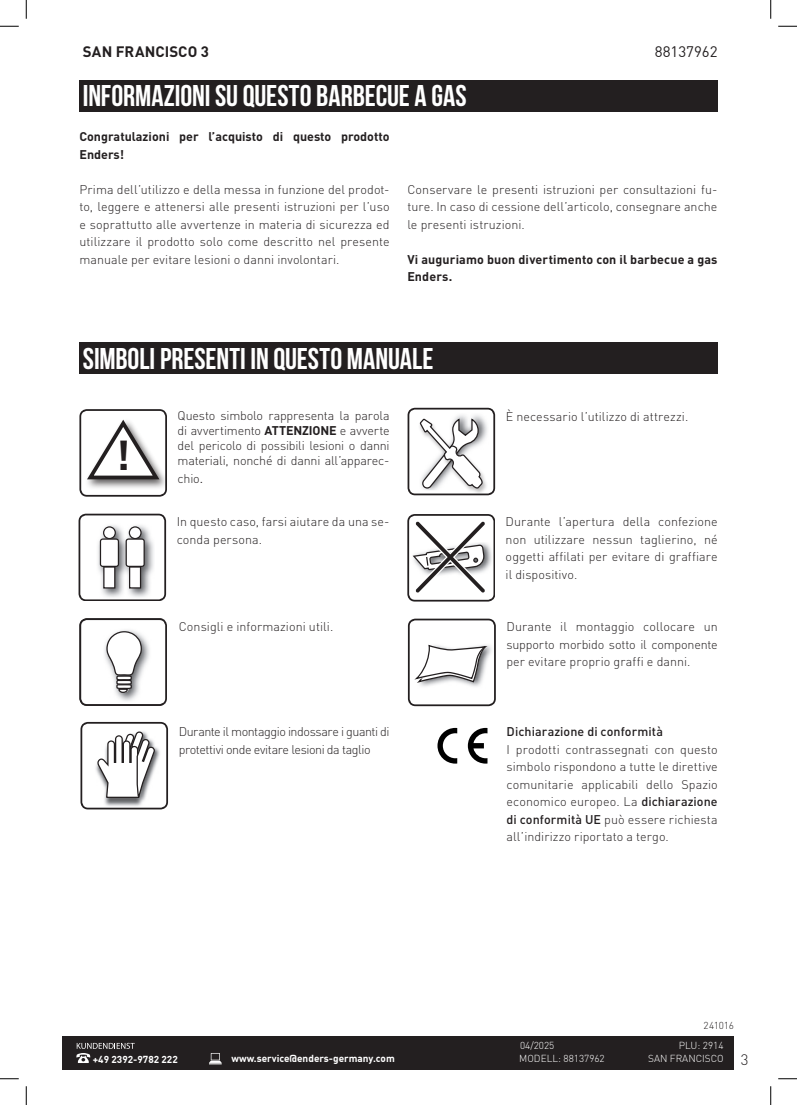
<style>
.page{position:relative;width:797px;height:1105px;background:#fff}
.page>*{position:absolute;margin:0;border:0;box-sizing:border-box;transform-origin:0 0}
.t1{font:700 41.25px "DIN Pro";color:#231f20}
.t2{font:700 30px "Bebas Neue";color:#fff}
.t3{font:700 15px "DIN Pro";letter-spacing:.005em;color:#231f20}
.t4{font:15px "DIN Offc";color:#231f20}
.t5{font:300 15px "DIN Pro";color:#231f20}
.t6{font:300 12.5px/17.5px "DIN Pro";color:#231f20;text-align:justify}
.t7{font:700 12.5px/17.5px "DIN Pro";color:#231f20}
.t8{font:300 12.5px/17.5px "DIN Pro";letter-spacing:-.035em;color:#231f20}
.t9{font:500 12.5px "DIN Pro";letter-spacing:.005em;color:#231f20}
.t10{font:700 10px "DIN Offc";color:#fff}
.t11{font:300 10px "DIN Offc";color:#fff}
.t12{font:300 10px "DIN Pro";letter-spacing:-.015em;color:#231f20}
.s1{font-size:36.25px}
.s2{font-weight:700}
.s3{font-size:15px}
.s4{font-weight:500}
</style>
<div class="page">
<div style="left:62px;top:1036px;width:671px;height:33px;background:#231f20"></div>
<svg style="left:76px;top:1043px;width:59px;height:20px"></svg>
<svg style="left:209px;top:1053px;width:13px;height:11px"></svg>
<div style="left:79px;top:80px;width:638px;height:31px;background:#231f20"></div>
<div style="left:79px;top:343px;width:638px;height:31px;background:#231f20"></div>
<svg style="left:468px;top:728px;width:19px;height:36px"></svg>
<svg style="left:437px;top:728px;width:20px;height:36px"></svg>
<svg style="left:79px;top:409px;width:88px;height:88px"></svg>
<svg style="left:79px;top:514px;width:87px;height:87px"></svg>
<svg style="left:79px;top:618px;width:88px;height:88px"></svg>
<svg style="left:80px;top:722px;width:88px;height:87px"></svg>
<svg style="left:407px;top:514px;width:88px;height:88px"></svg>
<svg style="left:408px;top:619px;width:88px;height:87px"></svg>
<svg style="left:407px;top:408px;width:88px;height:87px"></svg>
<svg style="left:0;top:25px;width:19px;height:2px"></svg>
<svg style="left:778px;top:25px;width:19px;height:2px"></svg>
<svg style="left:0;top:1078px;width:19px;height:1px"></svg>
<svg style="left:778px;top:1078px;width:19px;height:1px"></svg>
<svg style="left:25px;top:0;width:2px;height:19px"></svg>
<svg style="left:25px;top:1086px;width:2px;height:19px"></svg>
<svg style="left:770px;top:0;width:1px;height:19px"></svg>
<svg style="left:770px;top:1086px;width:1px;height:19px"></svg>
<p class="t3" style="left:83px;top:41px;width:127px">SAN FRANCISCO 3</p>
<p class="t4" style="left:655px;top:42px;width:64px">88137962</p>
<h2 class="t2" style="left:83px;top:79px;width:385px">INFORMAZIONI SU QUESTO BARBECUE A GAS</h2>
<p class="t7" style="left:79px;top:127px;width:312px">Congratulazioni per l’acquisto di questo prodotto<br>Enders!</p>
<p class="t6" style="left:79px;top:180px;width:312px">Prima dell’utilizzo e della messa in funzione del prodot&shy;to, leggere e attenersi alle presenti istruzioni per l’uso e soprattutto alle avvertenze in materia di sicurezza ed utilizzare il prodotto solo come descritto nel presente manuale per evitare lesioni o danni involontari.</p>
<p class="t6" style="left:407px;top:180px;width:312px">Conservare le presenti istruzioni per consultazioni fu&shy;ture. In caso di cessione dell’articolo, consegnare anche le presenti istruzioni.</p>
<p class="t7" style="left:407px;top:250px;width:312px">Vi auguriamo buon divertimento con il barbecue a gas<br>Enders.</p>
<h2 class="t2" style="left:83px;top:342px;width:352px">SIMBOLI PRESENTI IN QUESTO MANUALE</h2>
<h1 class="t1" style="left:116px;top:427px;width:16px">!<span class="s1">!</span></h1>
<p class="t6" style="left:178px;top:407px;width:213px;line-height:15px">Questo simbolo rappresenta la parola di avvertimento <span class="s2">ATTENZIONE</span> e avverte del pericolo di possibili lesioni o danni materiali, nonché di danni all’apparec-</p>
<p class="t6" style="left:178px;top:469px;width:27px">chio<span class="s3">.</span></p>
<p class="t6" style="left:177px;top:512px;width:214px">In questo caso, farsi aiutare da una se&shy;conda persona.</p>
<p class="t6" style="left:179px;top:617px;width:156px">Consigli e informazioni utili.</p>
<p class="t8" style="left:179px;top:722px;width:212px">Durante il montaggio indossare i guanti di protettivi onde evitare lesioni da taglio</p>
<p class="t6" style="left:505px;top:407px;width:184px">È necessario l’utilizzo di attrezzi.</p>
<p class="t6" style="left:505px;top:512px;width:214px">Durante l’apertura della confezione non utilizzare nessun taglierino, né oggetti affilati per evitare di graffiare il dispositivo.</p>
<p class="t6" style="left:506px;top:617px;width:213px">Durante il montaggio collocare un supporto morbido sotto il componente per evitare proprio graffi e danni.</p>
<p class="t9" style="left:506px;top:722px;width:158px">Dichiarazione di conformità</p>
<p class="t6" style="left:506px;top:740px;width:213px">I prodotti contrassegnati con questo simbolo rispondono a tutte le direttive comunitarie applicabili dello Spazio economico europeo. La <span class="s4">dichiarazione di conformità UE</span> può essere richiesta all’indirizzo riportato a tergo.</p>
<p class="t12" style="left:703px;top:1018px;width:32px">241016</p>
<p class="t11" style="left:520px;top:1039px;width:36px">04/2025</p>
<p class="t11" style="left:679px;top:1039px;width:46px">PLU: 2914</p>
<p class="t10" style="left:93px;top:1053px;width:86px">+49 2392-9782 222</p>
<p class="t10" style="left:231px;top:1052px;width:165px">www.service@enders-germany.com</p>
<p class="t11" style="left:519px;top:1052px;width:87px">MODELL: 88137962</p>
<p class="t11" style="left:648px;top:1052px;width:77px">SAN FRANCISCO</p>
<p class="t5" style="left:741px;top:1048px;width:9px">3</p>
</div>
